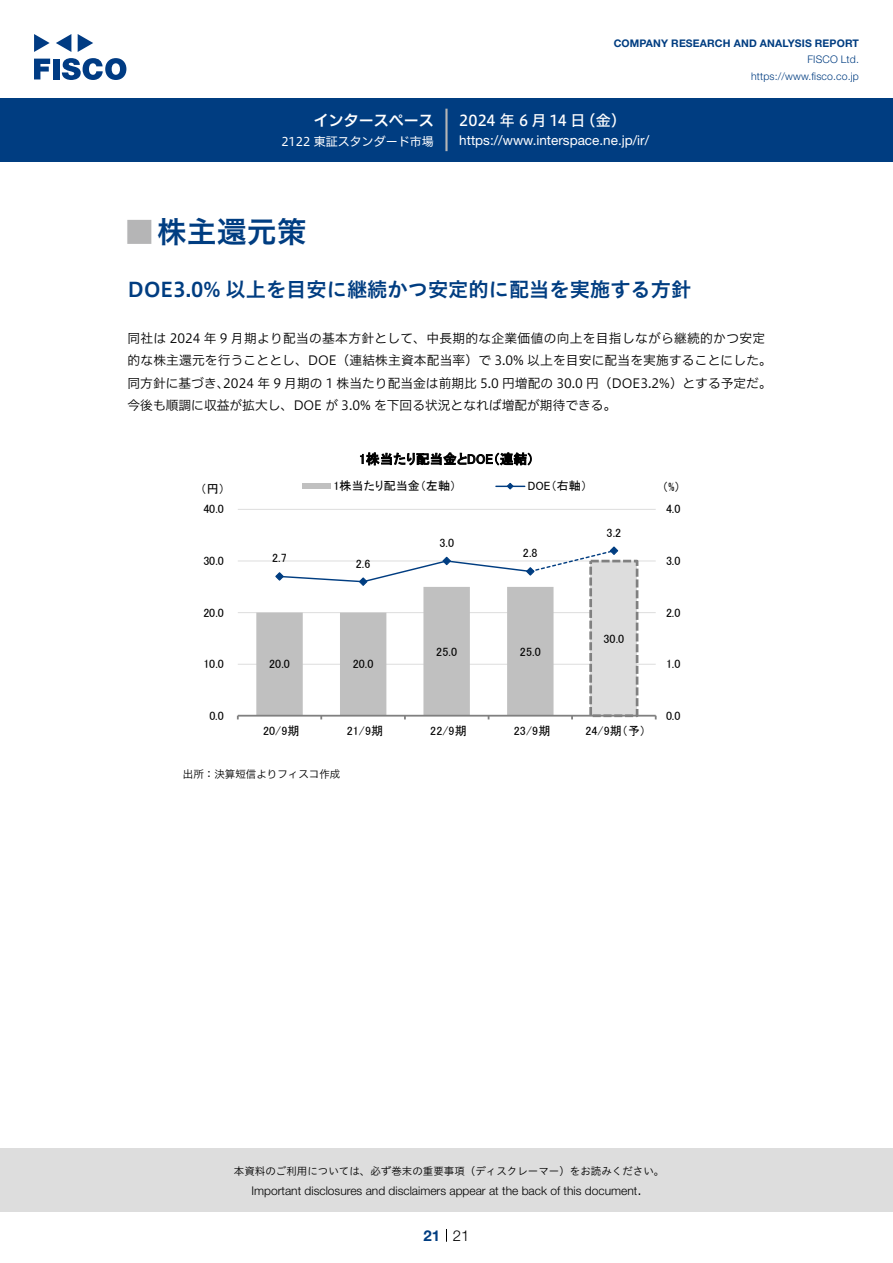
<style>
.page{position:relative;width:893px;height:1263px;background:#fff}
.page>*{position:absolute;margin:0;border:0;box-sizing:border-box;transform-origin:0 0}
.t1{font:30px "Hiragino UD Sans Std N W6";color:#003d81}
.t2{font:24px "Hiragino UD Sans Std N W6";color:#b5b5b6}
.t3{font:20.25px "Hiragino UD Sans Std W6";color:#003d81}
.t4{font:15px "Hiragino UD Sans F Std N W5";color:#fff}
.t5{font:15px "Hiragino UD Sans F Std N W6";color:#fff}
.t6{font:300 15px "Helvetica Neue LT Std";color:#000}
.t7{font:700 15px "Helvetica Neue LT Std";color:#003d81}
.t8{font:13.5px "Helvetica Neue LT Std";color:#fff}
.t9{font:13.5px "MS P Gothic";letter-spacing:.01em;color:#000}
.t10{font:12.75px/22.5px "Hiragino UD Sans F Std N W3";letter-spacing:.01em;color:#000}
.t11{font:12px "MS P Gothic";letter-spacing:.01em;color:#000}
.t12{font:300 12px "Helvetica Neue LT Std";color:#000}
.t13{font:12px "Hiragino UD Sans F Std N W4";color:#fff}
.t14{font:10.5px "Hiragino UD Sans Std W3";color:#000}
.t15{font:700 10.5px "Helvetica Neue LT Std";letter-spacing:.015em;color:#003d81}
.t16{font:300 10.5px/16.5px "Helvetica Neue LT Std";letter-spacing:.015em;color:#003d81;text-align:right}
.t17{font:10.5px "Hiragino UD Sans F Std N W3";color:#000}
</style>
<div class="page">
<div style="left:0;top:1148px;width:893px;height:64px;background:#ddd"></div>
<svg style="left:34px;top:59px;width:16px;height:20px"></svg>
<div style="left:53px;top:59px;width:6px;height:20px;background:#003b83"></div>
<svg style="left:62px;top:58px;width:64px;height:22px"></svg>
<svg style="left:34px;top:34px;width:16px;height:18px"></svg>
<svg style="left:78px;top:34px;width:15px;height:18px"></svg>
<svg style="left:56px;top:34px;width:15px;height:18px"></svg>
<div style="left:0;top:98px;width:893px;height:64px;background:#003d81"></div>
<hr style="left:445px;top:109px;width:3px;height:42px;background:#b5b5b6">
<svg style="left:446px;top:1229px;width:1px;height:13px"></svg>
<hr style="left:238px;top:664px;width:418px;height:1px;background:#ddd">
<hr style="left:238px;top:612px;width:418px;height:1px;background:#ddd">
<hr style="left:238px;top:561px;width:418px;height:1px;background:#ddd">
<hr style="left:238px;top:509px;width:418px;height:1px;background:#ddd">
<div style="left:591px;top:561px;width:46px;height:155px;background:#ddd"></div>
<div style="left:589px;top:560px;width:49px;height:157px;border:3px dashed #808080"></div>
<hr style="left:238px;top:715px;width:418px;height:2px;background:#808080">
<svg style="left:256px;top:546px;width:363px;height:173px"></svg>
<div style="left:302px;top:483px;width:28px;height:6px;background:#c0c0c0"></div>
<svg style="left:496px;top:483px;width:29px;height:7px"></svg>
<p class="t5" style="left:314px;top:109px;width:121px">インタースペース</p>
<p class="t13" style="left:281px;top:132px;width:154px">2122 東証スタンダード市場</p>
<p class="t15" style="left:614px;top:37px;width:247px">COMPANY RESEARCH AND ANALYSIS REPORT</p>
<p class="t16" style="left:751px;top:51px;width:109px">FISCO Ltd. https://www.fisco.co j p.</p>
<p class="t4" style="left:581px;top:109px;width:47px">（金(</p>
<p class="t4" style="left:459px;top:109px;width:128px">2024 年 6 月 14 日</p>
<p class="t8" style="left:459px;top:132px;width:191px">https://www.interspace. n e j p. /i r/</p>
<h1 class="t1" style="left:157px;top:209px;width:151px">株主還元策</h1>
<h2 class="t2" style="left:128px;top:213px;width:25px">█</h2>
<h3 class="t3" style="left:128px;top:274px;width:565px">DOE3.0% 以上を目安に継続かつ安定的に配当を実施する方針</h3>
<p class="t10" style="left:128px;top:326px;width:639px">同社は 2024 年 9 月期より配当の基本方針として、中長期的な企業価値の向上を目指しながら継続的かつ安定</p>
<p class="t10" style="left:128px;top:349px;width:646px">的な株主還元を行うこととし、DOE（連結株主資本配当率）で 3.0% 以上を目安に配当を実施することにした。</p>
<p class="t10" style="left:223px;top:371px;width:550px">2024 年 9 月期の 1 株当たり配当金は前期比 5.0 円増配の 30.0 円（DOE3.2%）とする予定だ。</p>
<p class="t10" style="left:128px;top:371px;width:490px">同方針に基づき、<br>今後も順調に収益が拡大し、DOE が 3.0% を下回る状況となれば増配が期待できる。</p>
<p class="t11" style="left:201px;top:482px;width:26px">円（ (</p>
<p class="t11" style="left:203px;top:503px;width:22px">40.0</p>
<p class="t11" style="left:203px;top:555px;width:22px">30.0</p>
<p class="t11" style="left:203px;top:606px;width:22px">20.0</p>
<p class="t11" style="left:203px;top:658px;width:22px">10.0</p>
<p class="t11" style="left:209px;top:709px;width:16px">0.0</p>
<p class="t9" style="left:359px;top:452px;width:176px">1株当たり配当金とDOE（連結(</p>
<p class="t11" style="left:528px;top:480px;width:61px">DOE（右軸(</p>
<p class="t11" style="left:333px;top:480px;width:124px">1株当たり配当金（左軸）</p>
<p class="t11" style="left:607px;top:526px;width:16px">3.2</p>
<p class="t11" style="left:439px;top:537px;width:16px">3.0</p>
<p class="t11" style="left:272px;top:552px;width:16px">2.7</p>
<p class="t11" style="left:356px;top:557px;width:16px">2.6</p>
<p class="t11" style="left:523px;top:547px;width:16px">2.8</p>
<p class="t11" style="left:603px;top:632px;width:22px">30.0</p>
<p class="t11" style="left:436px;top:645px;width:22px">25.0</p>
<p class="t11" style="left:520px;top:645px;width:22px">25.0</p>
<p class="t11" style="left:269px;top:658px;width:22px">20.0</p>
<p class="t11" style="left:353px;top:658px;width:22px">20.0</p>
<p class="t11" style="left:263px;top:725px;width:38px">20/9期</p>
<p class="t11" style="left:347px;top:725px;width:38px">21/9期</p>
<p class="t11" style="left:430px;top:725px;width:38px">22/9期</p>
<p class="t11" style="left:514px;top:725px;width:38px">23/9期</p>
<p class="t11" style="left:585px;top:725px;width:62px">24/9期予（ (</p>
<p class="t17" style="left:183px;top:766px;width:159px">出所：決算短信よりフィスコ作成</p>
<p class="t11" style="left:662px;top:481px;width:20px">(%)</p>
<p class="t11" style="left:666px;top:503px;width:16px">4.0</p>
<p class="t11" style="left:666px;top:555px;width:16px">3.0</p>
<p class="t11" style="left:666px;top:606px;width:16px">2.0</p>
<p class="t11" style="left:666px;top:658px;width:16px">1.0</p>
<p class="t11" style="left:666px;top:709px;width:16px">0.0</p>
<p class="t14" style="left:234px;top:1163px;width:432px">本資料のご利用については、必ず巻末の重要事項（ディスクレーマー）をお読みください。</p>
<p class="t6" style="left:637px;top:1180px;width:6px">.</p>
<p class="t12" style="left:251px;top:1183px;width:387px">Important disclosures and disclaimers appear at the back of this document</p>
<p class="t7" style="left:423px;top:1226px;width:18px">21</p>
<p class="t6" style="left:453px;top:1226px;width:18px">21</p>
</div>
